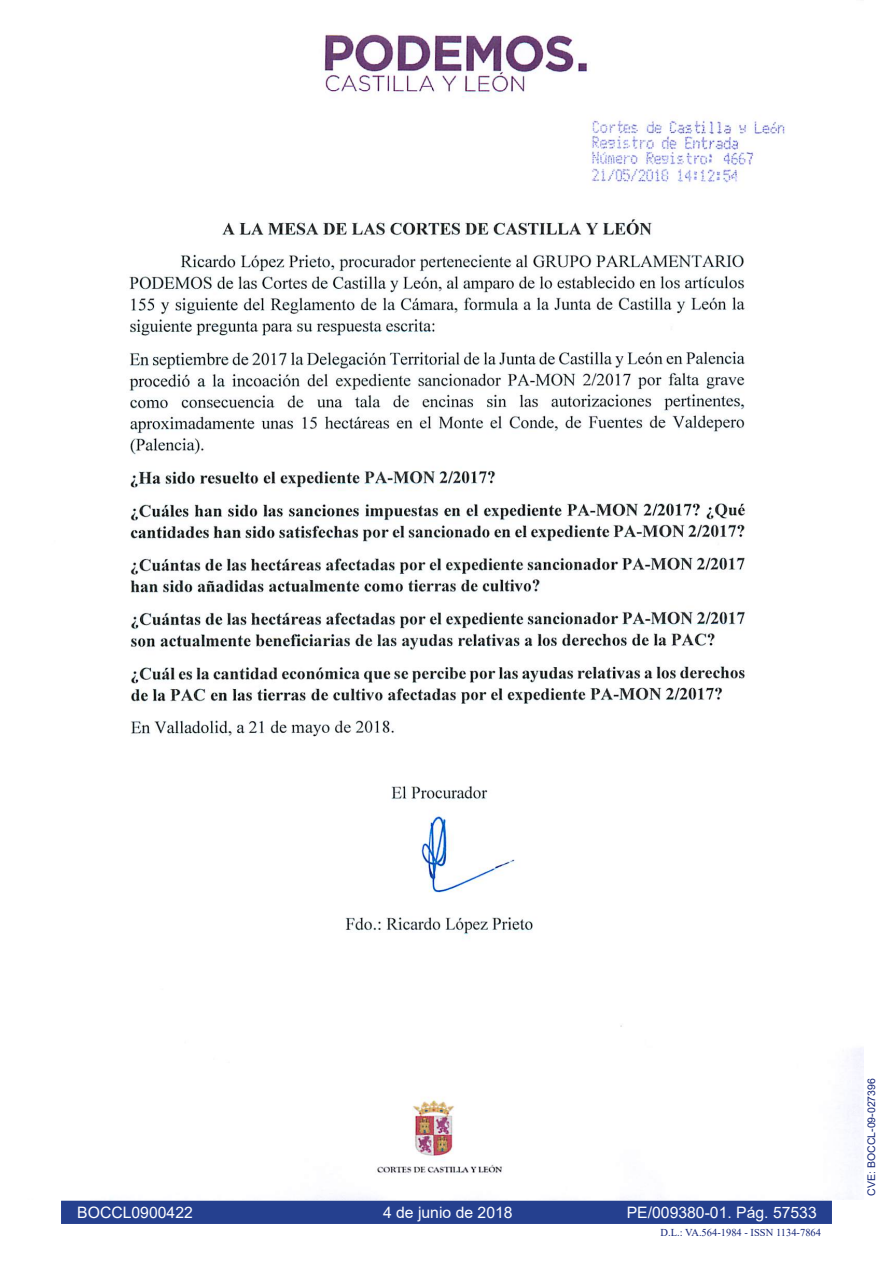
<style>
.page{position:relative;width:893px;height:1263px;background:#fff}
.page>*{position:absolute;margin:0;border:0;box-sizing:border-box;transform-origin:0 0}
.t1{font:15.75px "Arial";color:#fff}
.t2{font:10.5px "Times New Roman";color:#132477}
.t3{font:10.5px "Arial";color:#132477}
</style>
<div class="page">
<div style="left:60px;top:1200px;width:773px;height:25px;background:#25408f"></div>
<div style="left:60px;top:1199px;width:773px;height:26px;border:2px solid #fff"></div>
<img style="left:60px;top:33px;width:803px;height:1167px">
<p class="t1" style="left:77px;top:1202px;width:117px">BOCCL0900422</p>
<p class="t1" style="left:383px;top:1202px;width:131px">4 de junio de 2018</p>
<p class="t1" style="left:627px;top:1202px;width:192px">PE/009380-01. Pág. 57533</p>
<p class="t2" style="left:661px;top:1225px;width:162px">D.L.: VA.564-1984 - ISSN 1134-7864</p>
<p class="t3" style="left:864px;top:1195px;width:119px;rotate:-90deg">CVE: BOCCL-09-027396</p>
</div>
